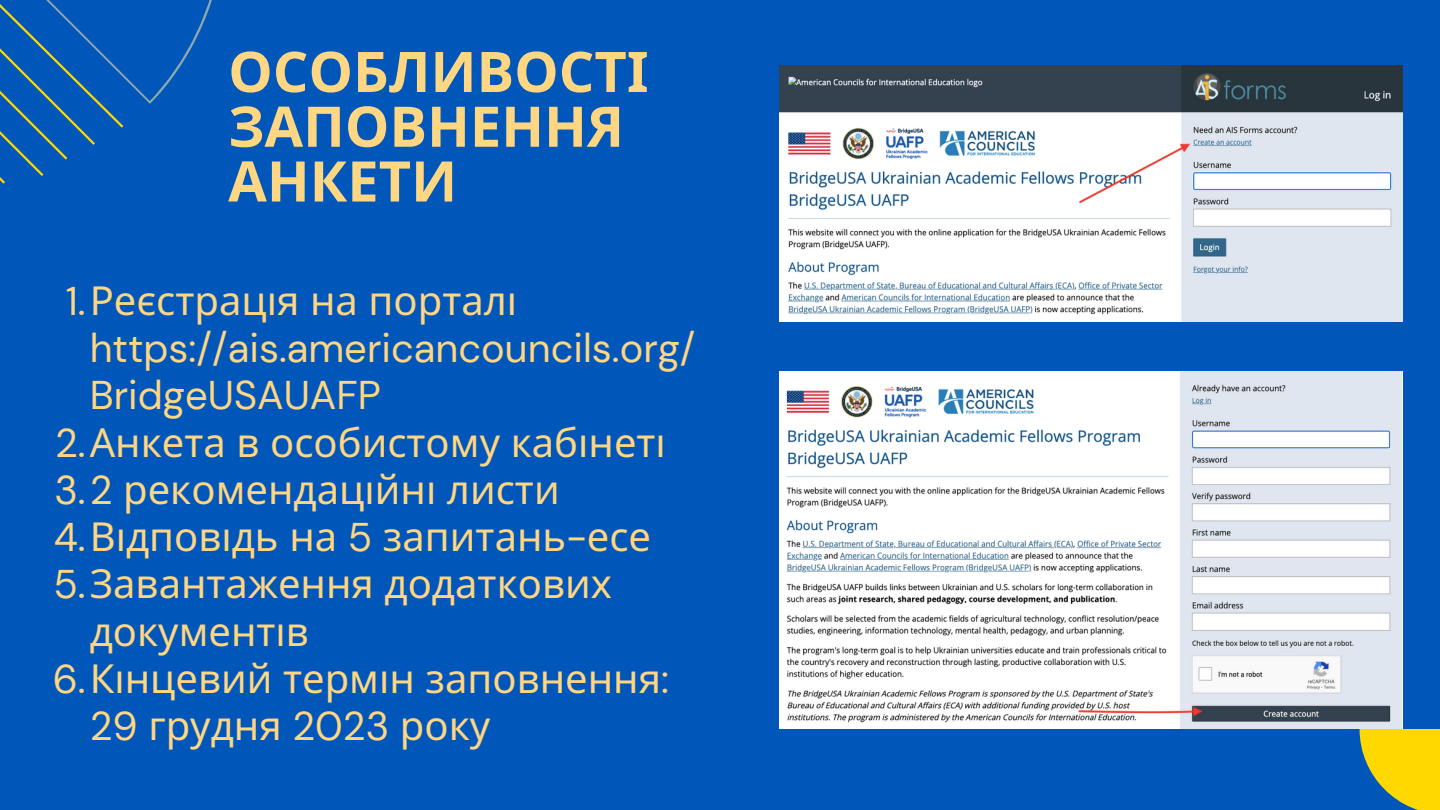
<style>
.page{position:relative;width:1440px;height:810px;background:#0056b9}
.page>*{position:absolute;margin:0;border:0;box-sizing:border-box;transform-origin:0 0}
.t1{font:700 56px/54.8px "Noto Sans";color:#ffd682}
.t2{font:40px/47.2px "Noto Sans";color:#ffd682}
.t3{font:40px/47.2px "DM Sans";color:#ffd682}
.s1{font-family:"Noto Sans"}
.s2{font-family:"DM Sans"}
</style>
<div class="page">
<svg style="left:0;top:0;width:212px;height:184px"></svg>
<svg style="left:1360px;top:729px;width:80px;height:81px"></svg>
<img style="left:780px;top:65px;width:622px;height:257px">
<img style="left:780px;top:372px;width:622px;height:357px">
<p class="t1" style="left:228px;top:43px;width:422px">ОСОБЛИВОСТІ</p>
<p class="t1" style="left:228px;top:98px;width:397px">ЗАПОВНЕННЯ<br>АНКЕТИ</p>
<p class="t3" style="left:90px;top:278px;width:607px;text-indent:-24px">1.<span class="s1">Реєстрація на порталі </span>https://ais.americancouncils.org/<br>BridgeUSAUAFP</p>
<p class="t2" style="left:55px;top:418px;width:606px"><span class="s2">2.</span>Анкета в особистому кабі неті</p>
<p class="t2" style="left:54px;top:465px;width:507px"><span class="s2">3.2</span> рекомендаці йні листи</p>
<p class="t2" style="left:54px;top:512px;width:599px"><span class="s2">4.</span>Відповідь на <span class="s2">5</span> запитань<span class="s2">-</span>есе</p>
<p class="t2" style="left:90px;top:559px;width:524px;text-indent:-36px"><span class="s2">5.</span>Завантаження додаткових документі в</p>
<p class="t2" style="left:90px;top:654px;width:581px;text-indent:-37px"><span class="s2">6.</span>Кі нцевий термі н заповнення<span class="s2">:<br>29</span> грудня <span class="s2">2023</span> року</p>
</div>
